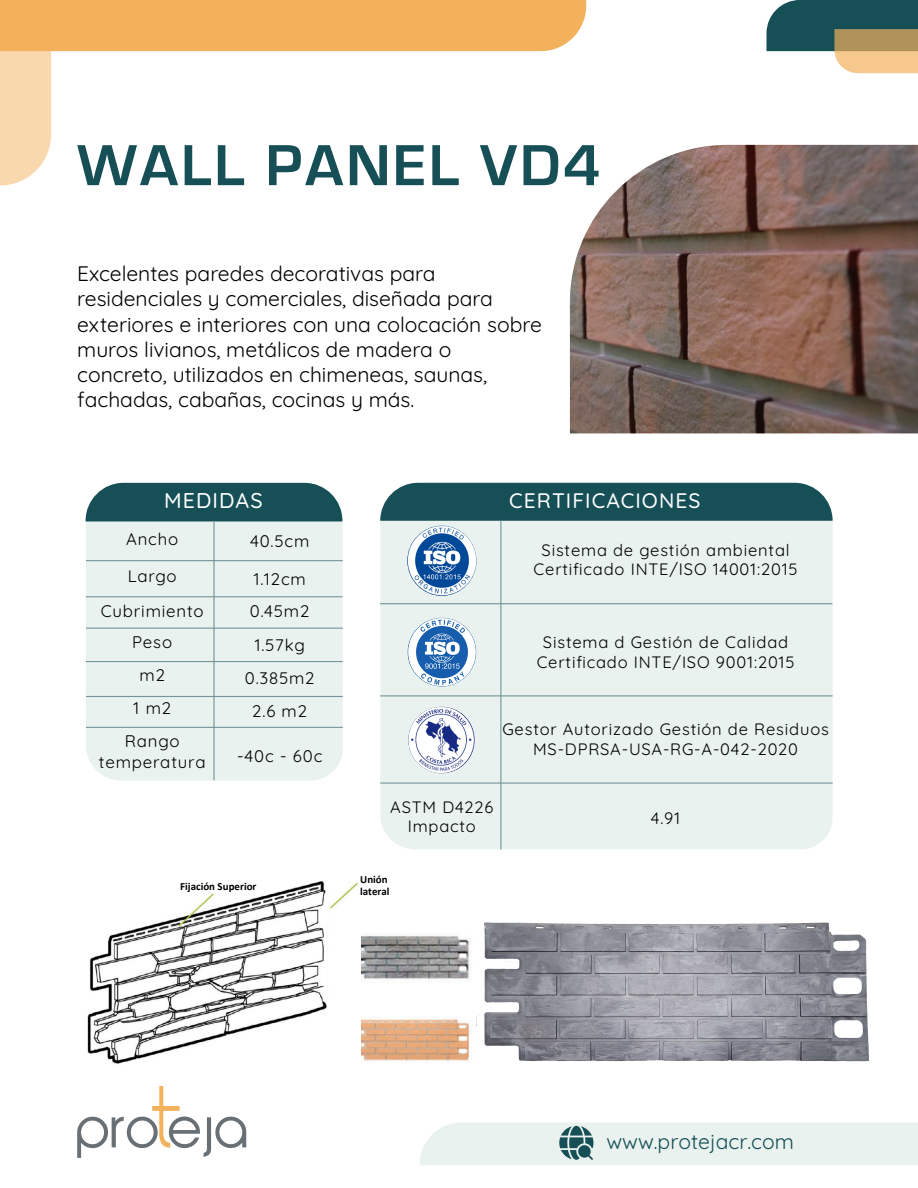
<style>
.page{position:relative;width:918px;height:1188px;background:#fff}
.page>*{position:absolute;margin:0;border:0;box-sizing:border-box;transform-origin:0 0}
.t1{font:700 60px "Eurostile";letter-spacing:.05em;color:#164f56}
.t2{font:300 21.3px "Quicksand";letter-spacing:.05em;color:#fff}
.t3{font:300 21px/25.2px "Quicksand";color:#000}
.t4{font:300 21px "Quicksand";color:#164f56}
.t5{font:300 21px "Quicksand";letter-spacing:.05em;color:#fff}
.t6{font:300 16.8px/33.2px "Quicksand";letter-spacing:.05em;color:#000;text-align:center}
.t7{font:300 16.5px/19.8px "Quicksand";letter-spacing:.05em;color:#000;text-align:center}
.t8{font:700 10.95px/11.4px "Calibri";color:#000}
</style>
<div class="page">
<img style="left:570px;top:145px;width:348px;height:288px">
<img style="left:361px;top:935px;width:109px;height:44px">
<img style="left:361px;top:1019px;width:109px;height:42px">
<img style="left:478px;top:922px;width:391px;height:140px">
<svg style="left:420px;top:1122px;width:498px;height:43px;background:#e2ede9"></svg>
<svg style="left:0;top:0;width:586px;height:186px"></svg>
<svg style="left:766px;top:0;width:152px;height:73px"></svg>
<svg style="left:77px;top:1086px;width:169px;height:72px"></svg>
<div style="left:380px;top:521px;width:453px;height:328px;background:#e9f2ee"></div>
<div style="left:380px;top:483px;width:453px;height:38px;background:#164f56"></div>
<hr style="left:500px;top:521px;width:1px;height:328px;background:#73959a">
<hr style="left:380px;top:603px;width:452px;height:1px;background:#73959a">
<hr style="left:380px;top:695px;width:453px;height:1px;background:#73959a">
<hr style="left:380px;top:782px;width:453px;height:2px;background:#73959a">
<img style="left:407px;top:526px;width:69px;height:70px">
<img style="left:407px;top:618px;width:69px;height:69px;border-radius:34px">
<img style="left:408px;top:707px;width:68px;height:66px;border-radius:33px">
<div style="left:86px;top:515px;width:257px;height:265px;background:#e9f2ee"></div>
<div style="left:86px;top:483px;width:256px;height:38px;background:#164f56"></div>
<hr style="left:213px;top:521px;width:2px;height:259px;background:#73959a">
<hr style="left:86px;top:596px;width:257px;height:1px;background:#73959a">
<hr style="left:86px;top:560px;width:257px;height:1px;background:#73959a">
<hr style="left:86px;top:696px;width:257px;height:1px;background:#73959a">
<hr style="left:86px;top:628px;width:257px;height:1px;background:#73959a">
<hr style="left:86px;top:661px;width:257px;height:1px;background:#73959a">
<hr style="left:86px;top:727px;width:257px;height:1px;background:#73959a">
<img style="left:87px;top:881px;width:272px;height:183px">
<h1 class="t1" style="left:77px;top:133px;width:525px">WALL PANEL VD4</h1>
<p class="t3" style="left:77px;top:259px;width:466px">Excelentes paredes decorativas para residenciales y comerciales, diseñada para exteriores e interiores con una colocación sobre muros livianos, metálicos de madera o concreto, utilizados en chimeneas, saunas, fachadas, cabañas, cocinas y más.</p>
<p class="t2" style="left:164px;top:483px;width:100px">MEDIDAS</p>
<p class="t6" style="left:126px;top:521px;width:54px">Ancho</p>
<p class="t6" style="left:250px;top:523px;width:61px">40.5cm</p>
<p class="t6" style="left:128px;top:558px;width:50px">Largo</p>
<p class="t6" style="left:101px;top:593px;width:105px">Cubrimiento</p>
<p class="t6" style="left:125px;top:624px;width:56px">Peso m2<br>1 m2<br>Rango</p>
<p class="t6" style="left:99px;top:743px;width:108px">temperatura</p>
<p class="t6" style="left:254px;top:560px;width:54px">1.12cm</p>
<p class="t6" style="left:245px;top:593px;width:71px">0.45m2<br>1.57kg<br>0.385m2<br>2.6 m2</p>
<p class="t6" style="left:237px;top:738px;width:87px">-40c - 60c</p>
<p class="t8" style="left:180px;top:880px;width:78px">Fijación Superior</p>
<p class="t5" style="left:509px;top:484px;width:193px">CERTIFICACIONES</p>
<p class="t7" style="left:534px;top:538px;width:266px">Sistema de gestión ambiental<br>Certificado INTE/ISO 14001:2015</p>
<p class="t7" style="left:537px;top:631px;width:259px">Sistema d Gestión de Calidad<br>Certificado INTE/ISO 9001:2015</p>
<p class="t7" style="left:502px;top:718px;width:328px">Gestor Autorizado Gestión de Residuos<br>MS-DPRSA-USA-RG-A-042-2020</p>
<p class="t7" style="left:390px;top:795px;width:105px">ASTM D4226<br>Impacto</p>
<p class="t8" style="left:360px;top:874px;width:31px">Unión lateral</p>
<p class="t7" style="left:651px;top:807px;width:31px">4.91</p>
<p class="t4" style="left:606px;top:1125px;width:189px">www.protejacr.com</p>
</div>
